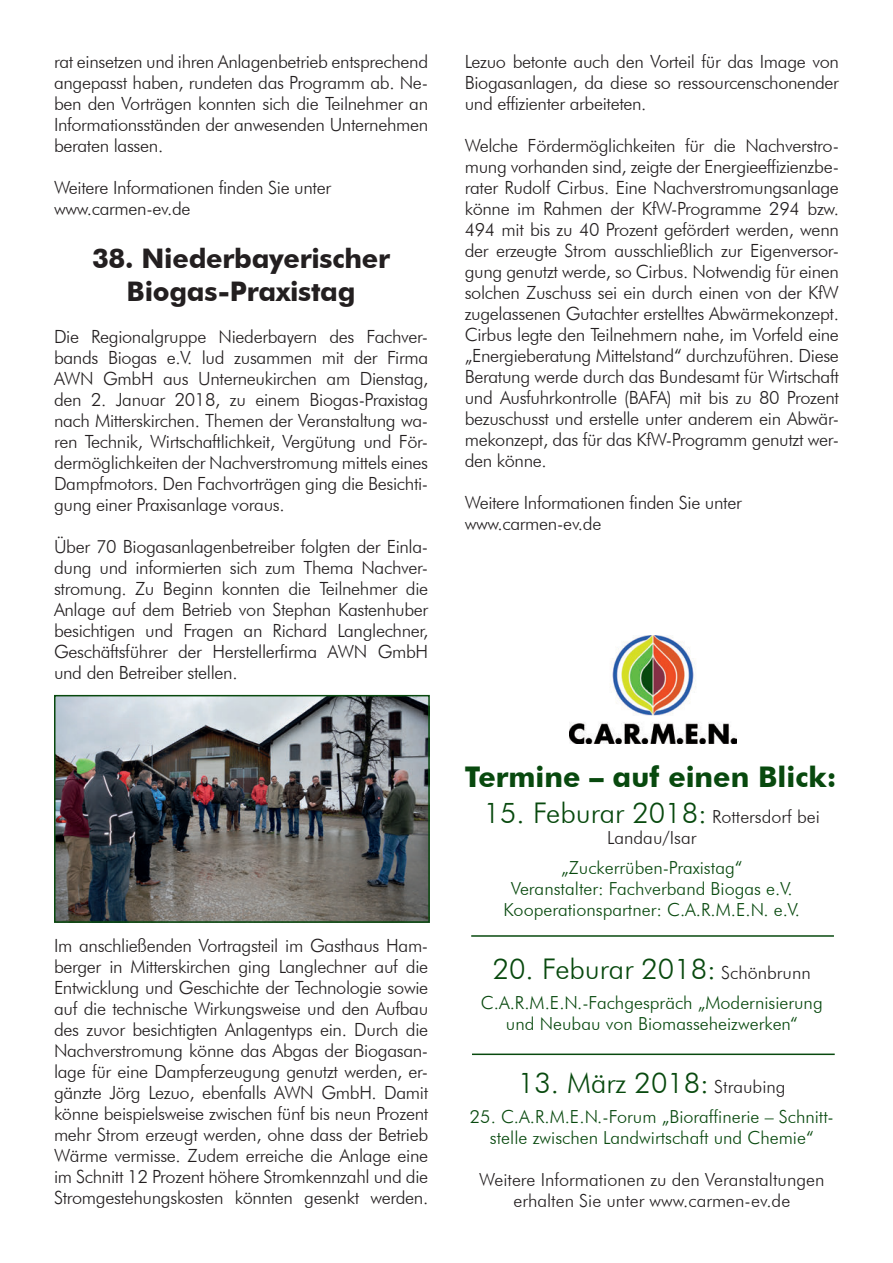
<style>
.page{position:relative;width:893px;height:1263px;background:#fff}
.page>*{position:absolute;margin:0;border:0;box-sizing:border-box;transform-origin:0 0}
.t1{font:300 28.5px "Futura BT";color:#08490e}
.t2{font:700 28.5px "Futura BT";color:#08490e}
.t3{font:700 27px/32.4px "Futura BT";letter-spacing:-.01em;color:#231f20;text-align:center}
.t4{font:300 18.15px/21px "Futura BT";letter-spacing:-.02em;color:#231f20;text-align:justify}
.t5{font:300 18px/21px "Futura BT";color:#08490e;text-align:center}
.t6{font:300 18px/21px "Futura BT";color:#231f20;text-align:center}
.s1{font-size:18px;color:#231f20}
</style>
<div class="page">
<img style="left:570px;top:635px;width:166px;height:109px">
<hr style="left:472px;top:1053px;width:363px;height:2px;background:#08490e">
<img style="left:57px;top:698px;width:370px;height:222px">
<div style="left:54px;top:695px;width:376px;height:228px;border:2px solid #08490e"></div>
<hr style="left:471px;top:935px;width:363px;height:2px;background:#08490e">
<p class="t4" style="left:54px;top:51px;width:376px">rat einsetzen und ihren Anlagenbetrieb entsprechend angepasst haben, rundeten das Programm ab. Ne&shy;ben den Vorträgen konnten sich die Teilnehmer an Informationsständen der anwesenden Unternehmen beraten lassen.</p>
<p class="t4" style="left:54px;top:177px;width:279px">Weitere Informationen finden Sie unter www.carmen-ev.de</p>
<h2 class="t3" style="left:92px;top:242px;width:300px">38. Niederbayerischer<br>Biogas-Praxistag</h2>
<p class="t4" style="left:54px;top:326px;width:376px">Die Regionalgruppe Niederbayern des Fachver&shy;bands Biogas e.V. lud zusammen mit der Firma AWN GmbH aus Unterneukirchen am Dienstag, den 2. Januar 2018, zu einem Biogas-Praxistag nach Mitterskirchen. Themen der Veranstaltung wa&shy;ren Technik, Wirtschaftlichkeit, Vergütung und För&shy;dermöglichkeiten der Nachverstromung mittels eines Dampfmotors. Den Fachvorträgen ging die Besichti&shy;gung einer Praxisanlage voraus.</p>
<p class="t4" style="left:54px;top:536px;width:376px">Über 70 Biogasanlagenbetreiber folgten der Einla&shy;dung und informierten sich zum Thema Nachver&shy;stromung. Zu Beginn konnten die Teilnehmer die Anlage auf dem Betrieb von Stephan Kastenhuber besichtigen und Fragen an Richard Langlechner, Geschäftsführer der Herstellerfirma AWN GmbH und den Betreiber stellen.</p>
<p class="t4" style="left:54px;top:935px;width:376px">Im anschließenden Vortragsteil im Gasthaus Ham&shy;berger in Mitterskirchen ging Langlechner auf die Entwicklung und Geschichte der Technologie sowie auf die technische Wirkungsweise und den Aufbau des zuvor besichtigten Anlagentyps ein. Durch die Nachverstromung könne das Abgas der Biogasan&shy;lage für eine Dampferzeugung genutzt werden, er&shy;gänzte Jörg Lezuo, ebenfalls AWN GmbH. Damit könne beispielsweise zwischen fünf bis neun Prozent mehr Strom erzeugt werden, ohne dass der Betrieb Wärme vermisse. Zudem erreiche die Anlage eine im Schnitt 12 Prozent höhere Stromkennzahl und die Stromgestehungskosten könnten gesenkt werden.</p>
<p class="t4" style="left:465px;top:51px;width:376px">Lezuo betonte auch den Vorteil für das Image von Biogasanlagen, da diese so ressourcenschonender und effizienter arbeiteten.</p>
<p class="t4" style="left:465px;top:135px;width:376px">Welche Fördermöglichkeiten für die Nachverstro&shy;mung vorhanden sind, zeigte der Energieeffizienzbe&shy;rater Rudolf Cirbus. Eine Nachverstromungsanlage könne im Rahmen der KfW-Programme 294 bzw.<br>494 mit bis zu 40 Prozent gefördert werden, wenn der erzeugte Strom ausschließlich zur Eigenversor&shy;gung genutzt werde, so Cirbus. Notwendig für einen solchen Zuschuss sei ein durch einen von der KfW zugelassenen Gutachter erstelltes Abwärmekonzept.<br>Cirbus legte den Teilnehmern nahe, im Vorfeld eine „Energieberatung Mittelstand“ durchzuführen. Diese Beratung werde durch das Bundesamt für Wirtschaft und Ausfuhrkontrolle (BAFA) mit bis zu 80 Prozent bezuschusst und erstelle unter anderem ein Abwär&shy;mekonzept, das für das KfW-Programm genutzt wer&shy;den könne.</p>
<p class="t4" style="left:465px;top:492px;width:279px">Weitere Informationen finden Sie unter www.carmen-ev.de</p>
<h1 class="t2" style="left:465px;top:760px;width:373px">Termine – auf einen Blick:</h1>
<h1 class="t1" style="left:484px;top:796px;width:338px">15. Feburar 2018: <span class="s1">Rottersdorf bei</span></h1>
<p class="t6" style="left:607px;top:827px;width:91px">Landau/Isar</p>
<p class="t5" style="left:504px;top:857px;width:298px">„Zuckerrüben-Praxistag“<br>Veranstalter: Fachverband Biogas e.V.<br>Kooperationspartner: C.A.R.M.E.N. e.V.</p>
<h1 class="t1" style="left:493px;top:952px;width:320px">20. Feburar 2018: <span class="s1">Schönbrunn</span></h1>
<p class="t5" style="left:481px;top:992px;width:343px">C.A.R.M.E.N.-Fachgespräch „Modernisierung und Neubau von Biomasseheizwerken“</p>
<h1 class="t1" style="left:518px;top:1066px;width:269px">13. März 2018: <span class="s1">Straubing</span></h1>
<p class="t5" style="left:470px;top:1106px;width:365px">25. C.A.R.M.E.N.-Forum „Bioraffinerie – Schnitt&shy;stelle zwischen Landwirtschaft und Chemie“</p>
<p class="t6" style="left:479px;top:1169px;width:347px">Weitere Informationen zu den Veranstaltungen erhalten Sie unter www.carmen-ev.de</p>
</div>
